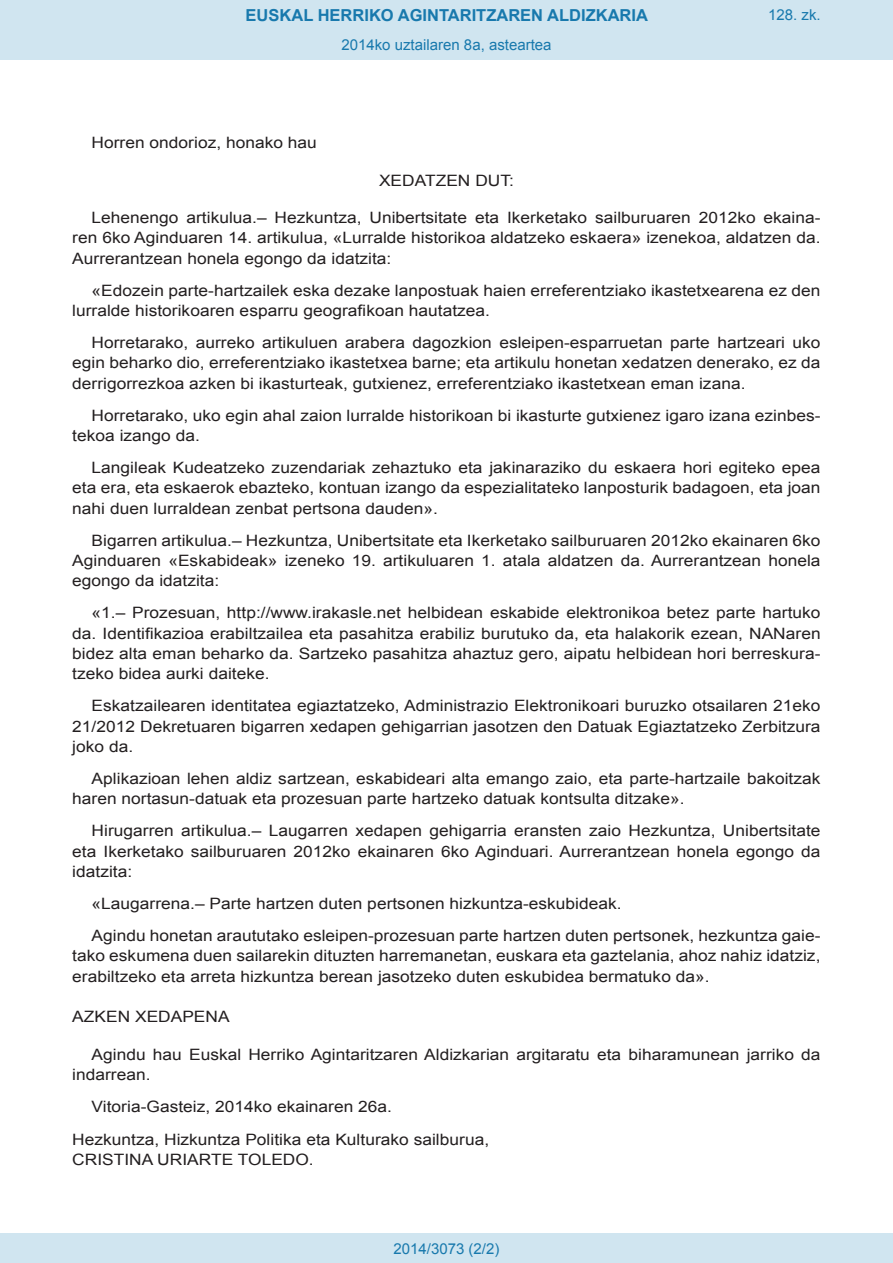
<style>
.page{position:relative;width:893px;height:1263px;background:#fff}
.page>*{position:absolute;margin:0;border:0;box-sizing:border-box;transform-origin:0 0}
.t1{font:700 16.5px "Arial";color:#1879ad}
.BOPVDetalle{font:15.6px/20.4px "Arial";color:#231f20;text-align:justify;scale:1.11 1}
.BOPVFirmaPuesto{font:15.6px "Arial";color:#231f20;scale:1.11 1}
.BOPVFirmaLugFec{font:15.6px "Arial";color:#231f20;scale:1.11 1}
.BOPVFirmaNombre{font:15.6px "Arial";color:#231f20;scale:1.11 1}
.BOPVDisposicion{font:15.6px "Arial";color:#231f20;scale:1.11 1}
.BOPVClave{font:15.6px "Arial";color:#231f20;scale:1.11 1}
.Paginacion_Centro{font:15px "Arial";color:#1879ad}
</style>
<div class="page">
<div style="left:0;top:0;width:893px;height:60px;background:#d0e5f0"></div>
<div style="left:0;top:1233px;width:893px;height:30px;background:#d0e5f0"></div>
<p class="t1" style="left:246px;top:4px;width:404px">EUSKAL HERRIKO AGINTARITZAREN ALDIZKARIA</p>
<p class="Paginacion_Centro" style="left:341px;top:35px;width:212px">2014ko uztailaren 8a, asteartea</p>
<p class="BOPVDetalle" style="left:92px;top:133px;width:204px">Horren ondorioz, honako hau</p>
<p class="Paginacion_Centro" style="left:768px;top:5px;width:54px">128. zk.</p>
<p class="BOPVClave" style="left:379px;top:170px;width:123px">XEDATZEN DUT:</p>
<p class="BOPVDetalle" style="left:72px;top:207px;width:676px;text-indent:19px">Lehenengo artikulua.– Hezkuntza, Unibertsitate eta Ikerketako sailburuaren 2012ko ekaina&shy;ren 6ko Aginduaren 14. artikulua, «Lurralde historikoa aldatzeko eskaera» izenekoa, aldatzen da.<br>Aurrerantzean honela egongo da idatzita:</p>
<p class="BOPVDetalle" style="left:72px;top:280px;width:676px;text-indent:19px">«Edozein parte-hartzailek eska dezake lanpostuak haien erreferentziako ikastetxearena ez den lurralde historikoaren esparru geografikoan hautatzea.</p>
<p class="BOPVDetalle" style="left:72px;top:332px;width:676px;text-indent:19px">Horretarako, aurreko artikuluen arabera dagozkion esleipen-esparruetan parte hartzeari uko egin beharko dio, erreferentziako ikastetxea barne; eta artikulu honetan xedatzen denerako, ez da derrigorrezkoa azken bi ikasturteak, gutxienez, erreferentziako ikastetxean eman izana.</p>
<p class="BOPVDetalle" style="left:72px;top:405px;width:676px;text-indent:19px">Horretarako, uko egin ahal zaion lurralde historikoan bi ikasturte gutxienez igaro izana ezinbes&shy;tekoa izango da.</p>
<p class="BOPVDetalle" style="left:72px;top:457px;width:676px;text-indent:19px">Langileak Kudeatzeko zuzendariak zehaztuko eta jakinaraziko du eskaera hori egiteko epea eta era, eta eskaerok ebazteko, kontuan izango da espezialitateko lanposturik badagoen, eta joan nahi duen lurraldean zenbat pertsona dauden».</p>
<p class="BOPVDetalle" style="left:72px;top:530px;width:676px;text-indent:19px">Bigarren artikulua.– Hezkuntza, Unibertsitate eta Ikerketako sailburuaren 2012ko ekainaren 6ko Aginduaren «Eskabideak» izeneko 19. artikuluaren 1. atala aldatzen da. Aurrerantzean honela egongo da idatzita:</p>
<p class="BOPVDetalle" style="left:72px;top:603px;width:676px;text-indent:19px">«1.– Prozesuan, http://www.irakasle.net helbidean eskabide elektronikoa betez parte hartuko da. Identifikazioa erabiltzailea eta pasahitza erabiliz burutuko da, eta halakorik ezean, NANaren bidez alta eman beharko da. Sartzeko pasahitza ahaztuz gero, aipatu helbidean hori berreskura&shy;tzeko bidea aurki daiteke.</p>
<p class="BOPVDetalle" style="left:72px;top:696px;width:676px;text-indent:19px">Eskatzailearen identitatea egiaztatzeko, Administrazio Elektronikoari buruzko otsailaren 21eko 21/2012 Dekretuaren bigarren xedapen gehigarrian jasotzen den Datuak Egiaztatzeko Zerbitzura joko da.</p>
<p class="BOPVDetalle" style="left:72px;top:768px;width:676px;text-indent:19px">Aplikazioan lehen aldiz sartzean, eskabideari alta emango zaio, eta parte-hartzaile bakoitzak haren nortasun-datuak eta prozesuan parte hartzeko datuak kontsulta ditzake».</p>
<p class="BOPVDetalle" style="left:72px;top:821px;width:676px;text-indent:19px">Hirugarren artikulua.– Laugarren xedapen gehigarria eransten zaio Hezkuntza, Unibertsitate eta Ikerketako sailburuaren 2012ko ekainaren 6ko Aginduari. Aurrerantzean honela egongo da idatzita:</p>
<p class="BOPVDetalle" style="left:92px;top:893px;width:479px">«Laugarrena.– Parte hartzen duten pertsonen hizkuntza-eskubideak.</p>
<p class="BOPVDetalle" style="left:72px;top:925px;width:676px;text-indent:19px">Agindu honetan araututako esleipen-prozesuan parte hartzen duten pertsonek, hezkuntza gaie&shy;tako eskumena duen sailarekin dituzten harremanetan, euskara eta gaztelania, ahoz nahiz idatziz, erabiltzeko eta arreta hizkuntza berean jasotzeko duten eskubidea bermatuko da».</p>
<p class="BOPVDisposicion" style="left:72px;top:1006px;width:143px">AZKEN XEDAPENA</p>
<p class="BOPVDetalle" style="left:72px;top:1044px;width:676px;text-indent:19px">Agindu hau Euskal Herriko Agintaritzaren Aldizkarian argitaratu eta biharamunean jarriko da indarrean.</p>
<p class="BOPVFirmaLugFec" style="left:92px;top:1096px;width:272px">Vitoria-Gasteiz, 2014ko ekainaren 26a.</p>
<p class="BOPVFirmaPuesto" style="left:72px;top:1129px;width:377px">Hezkuntza, Hizkuntza Politika eta Kulturako sailburua,</p>
<p class="BOPVFirmaNombre" style="left:72px;top:1150px;width:219px">CRISTINA URIARTE TOLEDO.</p>
<p class="Paginacion_Centro" style="left:393px;top:1238px;width:107px">2014/3073 (2/2)</p>
</div>
